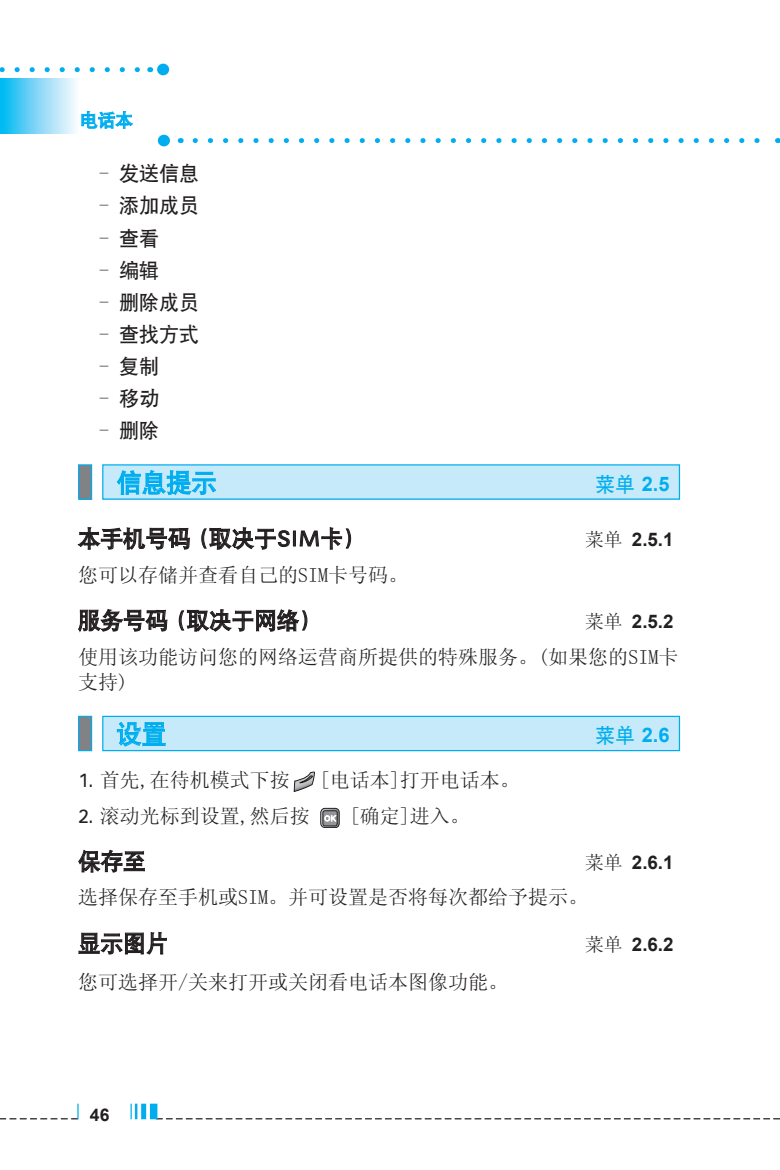
<style>
.page{position:relative;width:780px;height:1170px;background:#fff}
.page>*{position:absolute;margin:0;border:0;box-sizing:border-box;transform-origin:0 0}
.t1{font:25px "SIL Hei Med Jian";color:#00aeef}
.t2{font:22.5px "SIL Hei Med Jian";color:#231f20}
.t3{font:20px/25px "Sim Sun";color:#231f20}
.t4{font:20px "SIL Hei Med Jian";color:#231f20}
.t5{font:700 20px "Arial";color:#00aeef}
.t6{font:700 18.75px "Arial";color:#231f20}
.t7{font:17.5px "SIL Hei Med Jian";color:#00aeef}
.t8{font:700 17.5px "Arial";color:#231f20}
.s1{font-family:"Sim Sun"}
.s2{font-family:"SIL Hei Med Jian";font-weight:400}
.s3{font-family:"Sim Sun";font-weight:400}
.s4{font-family:"SIL Hei Med Jian"}
</style>
<div class="page">
<svg style="left:157px;top:1118px;width:623px;height:1px"></svg>
<svg style="left:0;top:1103px;width:79px;height:16px"></svg>
<svg style="left:130px;top:1103px;width:7px;height:16px"></svg>
<div style="left:141px;top:1103px;width:5px;height:16px;background:#00aeef"></div>
<div style="left:150px;top:1103px;width:7px;height:16px;background:#00aeef"></div>
<div style="left:158px;top:135px;width:12px;height:11px;background:#00aeef;border-radius:50%"></div>
<svg style="left:195px;top:138px;width:565px;height:5px"></svg>
<div style="left:0;top:78px;width:78px;height:55px;background:linear-gradient(to right,#02b7f1,#fff9fd)"></div>
<svg style="left:0;top:67px;width:140px;height:5px"></svg>
<div style="left:157px;top:64px;width:12px;height:11px;background:#00aeef;border-radius:50%"></div>
<svg style="left:81px;top:110px;width:53px;height:19px"></svg>
<div style="left:79px;top:465px;width:13px;height:34px;background:#808285"></div>
<div style="left:78px;top:464px;width:14px;height:35px;border:1px solid #00aeef"></div>
<div style="left:103px;top:465px;width:576px;height:34px;background:#c6eafa"></div>
<svg style="left:116px;top:470px;width:101px;height:25px"></svg>
<svg style="left:78px;top:527px;width:111px;height:23px"></svg>
<svg style="left:201px;top:527px;width:150px;height:22px"></svg>
<svg style="left:78px;top:609px;width:89px;height:24px"></svg>
<svg style="left:179px;top:609px;width:128px;height:22px"></svg>
<div style="left:79px;top:716px;width:13px;height:34px;background:#808285"></div>
<div style="left:78px;top:715px;width:14px;height:36px;border:1px solid #00aeef"></div>
<div style="left:103px;top:716px;width:576px;height:34px;background:#c6eafa"></div>
<svg style="left:117px;top:722px;width:49px;height:25px"></svg>
<div style="left:102px;top:715px;width:578px;height:36px;border:1px solid #00aeef"></div>
<svg style="left:293px;top:771px;width:22px;height:20px"></svg>
<svg style="left:321px;top:808px;width:18px;height:19px"></svg>
<div style="left:320px;top:807px;width:19px;height:20px;border:1px solid #231f20;border-radius:4px"></div>
<svg style="left:322px;top:810px;width:16px;height:16px"></svg>
<svg style="left:78px;top:850px;width:66px;height:22px"></svg>
<svg style="left:79px;top:932px;width:88px;height:22px"></svg>
<p class="t7" style="left:80px;top:108px;width:54px">电话本</p>
<p class="t4" style="left:99px;top:160px;width:102px"><span class="s1">-</span> 发送信息</p>
<p class="t4" style="left:99px;top:192px;width:102px"><span class="s1">-</span> 添加成员</p>
<p class="t4" style="left:99px;top:224px;width:61px"><span class="s1">-</span> 查看</p>
<p class="t4" style="left:99px;top:256px;width:61px"><span class="s1">-</span> 编辑</p>
<p class="t4" style="left:99px;top:289px;width:102px"><span class="s1">-</span> 删除成员</p>
<p class="t4" style="left:99px;top:321px;width:102px"><span class="s1">-</span> 查找方式</p>
<p class="t4" style="left:99px;top:353px;width:61px"><span class="s1">-</span> 复制</p>
<p class="t4" style="left:99px;top:385px;width:61px"><span class="s1">-</span> 移动</p>
<p class="t4" style="left:99px;top:417px;width:61px"><span class="s1">-</span> 删除</p>
<p class="t1" style="left:117px;top:466px;width:102px">信息提示</p>
<p class="t5" style="left:595px;top:470px;width:76px"><span class="s2">菜单</span> 2.5</p>
<p class="t2" style="left:78px;top:523px;width:278px">本手机号码 (取决于SIM卡)</p>
<p class="t6" style="left:585px;top:527px;width:90px"><span class="s3">菜单</span> 2.5.1</p>
<p class="t3" style="left:78px;top:562px;width:331px">您可以存储并查看自己的SIM卡号码。</p>
<p class="t2" style="left:78px;top:605px;width:234px">服务号码 (取决于网络)</p>
<p class="t6" style="left:585px;top:609px;width:90px"><span class="s3">菜单</span> 2.5.2</p>
<p class="t3" style="left:78px;top:644px;width:601px">使用该功能访问您的网络运营商所提供的特殊服务。(如果您的SIM卡支持)</p>
<p class="t1" style="left:117px;top:717px;width:51px">设置</p>
<p class="t5" style="left:595px;top:722px;width:76px"><span class="s2">菜单</span> 2.6</p>
<p class="t3" style="left:78px;top:767px;width:213px"><span class="s4">1.</span> 首先,在待机模式下按</p>
<p class="t3" style="left:320px;top:767px;width:201px">[电话本]打开电话本。</p>
<p class="t3" style="left:78px;top:802px;width:233px"><span class="s4">2.</span> 滚动光标到设置,然后按</p>
<p class="t3" style="left:350px;top:802px;width:121px">[确定]进入。</p>
<p class="t2" style="left:78px;top:846px;width:69px">保存至</p>
<p class="t6" style="left:585px;top:849px;width:90px"><span class="s3">菜单</span> 2.6.1</p>
<p class="t3" style="left:78px;top:884px;width:511px">选择保存至手机或SIM。并可设置是否将每次都给予提示。</p>
<p class="t2" style="left:78px;top:928px;width:91px">显示图片</p>
<p class="t6" style="left:585px;top:931px;width:90px"><span class="s3">菜单</span> 2.6.2</p>
<p class="t3" style="left:78px;top:969px;width:432px">您可选择开/关来打开或关闭看电话本图像功能。</p>
<p class="t8" style="left:90px;top:1102px;width:21px">46</p>
</div>
